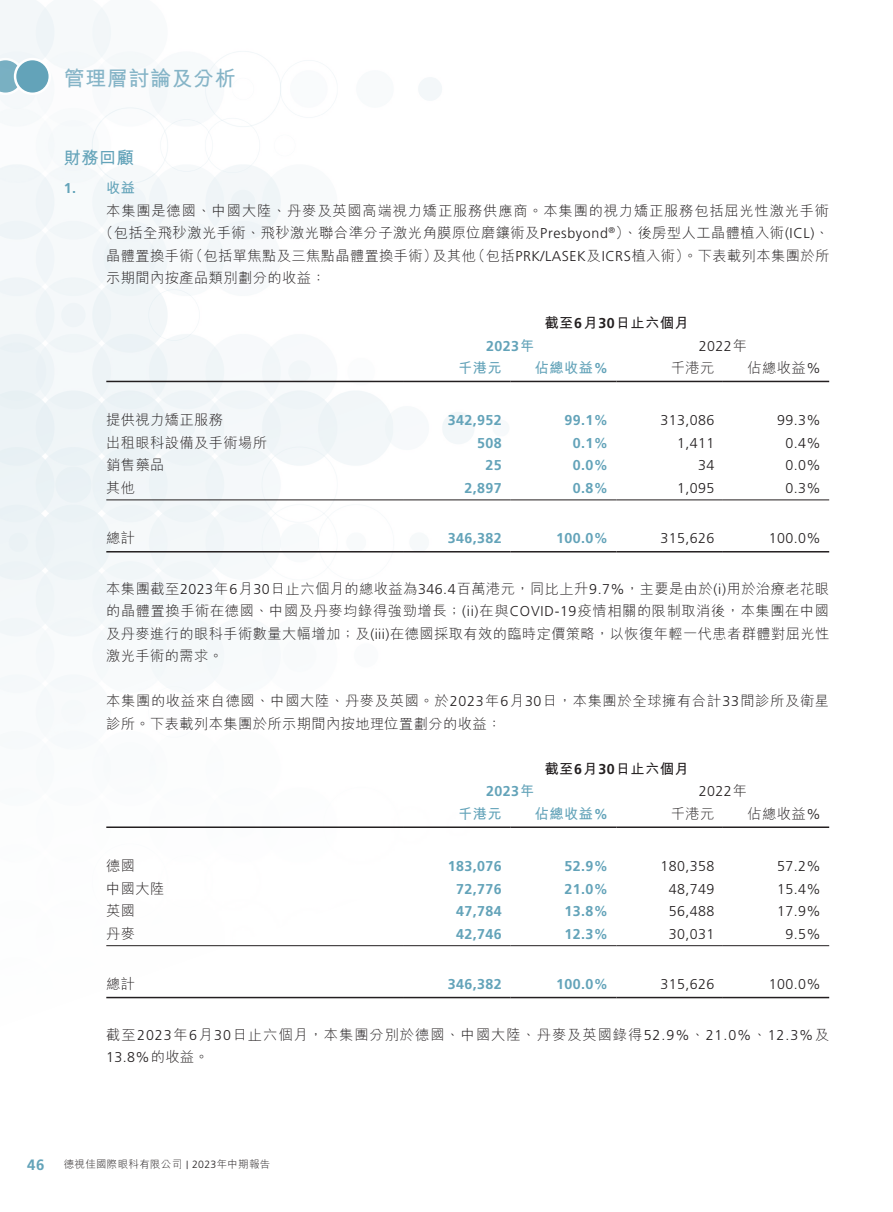
<style>
.page{position:relative;width:893px;height:1212px;background:#fff}
.page>*{position:absolute;margin:0;border:0;box-sizing:border-box;transform-origin:0 0}
.t1{font:700 21px "M Hei HK";letter-spacing:.03em;color:#85b4c7}
.t2{font:700 17.25px "M Hei HK";color:#63a3b9}
.t3{font:700 15px "Frutiger LT Std";color:#63a3b9}
.t4{font:300 14.25px/22.5px "M Hei HK";letter-spacing:.03em;color:#231f20;text-align:justify}
.t5{font:300 14.25px "Frutiger LT Std";letter-spacing:.03em;color:#231f20}
.t6{font:700 14.25px "Frutiger LT Std";letter-spacing:.03em;color:#63a3b9}
.t7{font:300 14.25px "M Hei HK";letter-spacing:.065em;color:#231f20}
.t8{font:300 14.25px "M Hei HK";letter-spacing:.06em;color:#231f20}
.t9{font:700 14.25px "M Hei HK";letter-spacing:.03em;color:#231f20}
.t10{font:700 14.25px "M Hei HK";letter-spacing:.03em;color:#63a3b9}
.t11{font:300 10.5px "M Hei HK";letter-spacing:.03em;color:#231f20}
.s1{font-family:"M Hei HK"}
.s2{font-family:"Frutiger LT Std"}
.s3{font-family:"Frutiger LT Std";font-size:8.4px}
</style>
<div class="page">
<svg style="left:0;top:58px;width:24px;height:37px"></svg>
<div style="left:15px;top:59px;width:35px;height:35px;background:#63a3b9;border-radius:50%"></div>
<div style="left:14px;top:58px;width:37px;height:37px;border:2px solid #fff;border-radius:50%"></div>
<hr style="left:106px;top:381px;width:298px;height:1px;background:#231f20">
<hr style="left:404px;top:381px;width:106px;height:1px;background:#231f20">
<hr style="left:510px;top:381px;width:107px;height:1px;background:#231f20">
<hr style="left:617px;top:381px;width:106px;height:1px;background:#231f20">
<hr style="left:723px;top:381px;width:106px;height:1px;background:#231f20">
<hr style="left:106px;top:499px;width:298px;height:1px;background:#231f20">
<hr style="left:404px;top:499px;width:106px;height:1px;background:#231f20">
<hr style="left:510px;top:499px;width:107px;height:1px;background:#231f20">
<hr style="left:617px;top:499px;width:106px;height:1px;background:#231f20">
<hr style="left:723px;top:499px;width:106px;height:1px;background:#231f20">
<hr style="left:106px;top:551px;width:298px;height:1px;background:#231f20">
<hr style="left:404px;top:551px;width:106px;height:1px;background:#231f20">
<hr style="left:510px;top:551px;width:107px;height:1px;background:#231f20">
<hr style="left:617px;top:551px;width:106px;height:1px;background:#231f20">
<hr style="left:723px;top:551px;width:106px;height:1px;background:#231f20">
<hr style="left:106px;top:826px;width:298px;height:2px;background:#231f20">
<hr style="left:404px;top:826px;width:106px;height:2px;background:#231f20">
<hr style="left:510px;top:826px;width:107px;height:2px;background:#231f20">
<hr style="left:617px;top:826px;width:106px;height:2px;background:#231f20">
<hr style="left:723px;top:826px;width:106px;height:2px;background:#231f20">
<hr style="left:106px;top:945px;width:298px;height:1px;background:#231f20">
<hr style="left:404px;top:945px;width:106px;height:1px;background:#231f20">
<hr style="left:510px;top:945px;width:107px;height:1px;background:#231f20">
<hr style="left:617px;top:945px;width:106px;height:1px;background:#231f20">
<hr style="left:723px;top:945px;width:106px;height:1px;background:#231f20">
<hr style="left:106px;top:997px;width:298px;height:1px;background:#231f20">
<hr style="left:404px;top:997px;width:106px;height:1px;background:#231f20">
<hr style="left:510px;top:997px;width:107px;height:1px;background:#231f20">
<hr style="left:617px;top:997px;width:106px;height:1px;background:#231f20">
<hr style="left:723px;top:997px;width:106px;height:1px;background:#231f20">
<h1 class="t1" style="left:64px;top:63px;width:174px">管理層討論及分析</h1>
<p class="t2" style="left:64px;top:145px;width:72px">財務回顧</p>
<p class="t6" style="left:64px;top:180px;width:73px">1. <span class="s1">收益</span></p>
<p class="t8" style="left:106px;top:203px;width:724px">本集團是德國、中國大陸、丹麥及英國高端視力矯正服務供應商。本集團的視力矯正服務包括屈光性激光手術</p>
<p class="t4" style="left:99px;top:221px;width:731px">（包括全飛秒激光手術、飛秒激光聯合準分子激光角膜原位磨鑲術及<span class="s2">Presbyond</span><sup>®</sup>）、後房型人工晶體植入術<span class="s2">(ICL)</span>、</p>
<p class="t4" style="left:106px;top:244px;width:724px">晶體置換手術（包括單焦點及三焦點晶體置換手術）及其他（包括<span class="s2">PRK/LASEK</span>及<span class="s2">ICRS</span>植入術）。下表載列本集團於所</p>
<p class="t4" style="left:106px;top:266px;width:221px">示期間內按產品類別劃分的收益：</p>
<p class="t9" style="left:545px;top:313px;width:146px">截至<span class="s2">6</span>月<span class="s2">30</span>日止六個月</p>
<p class="t6" style="left:486px;top:337px;width:50px">2023<span class="s1">年</span></p>
<p class="t5" style="left:699px;top:338px;width:50px">2022<span class="s1">年</span></p>
<p class="t10" style="left:458px;top:358px;width:45px">千港元</p>
<p class="t10" style="left:535px;top:358px;width:75px">佔總收益<span class="s2">%</span></p>
<p class="t4" style="left:671px;top:356px;width:45px">千港元</p>
<p class="t4" style="left:747px;top:356px;width:75px">佔總收益<span class="s2">%</span></p>
<p class="t4" style="left:106px;top:409px;width:118px">提供視力矯正服務</p>
<p class="t6" style="left:448px;top:412px;width:55px">342,952</p>
<p class="t6" style="left:564px;top:412px;width:45px">99.1%</p>
<p class="t5" style="left:660px;top:412px;width:55px">313,086</p>
<p class="t5" style="left:777px;top:412px;width:45px">99.3%</p>
<p class="t4" style="left:106px;top:431px;width:162px">出租眼科設備及手術場所</p>
<p class="t6" style="left:477px;top:435px;width:26px">508</p>
<p class="t6" style="left:573px;top:435px;width:37px">0.1%</p>
<p class="t5" style="left:677px;top:435px;width:39px">1,411</p>
<p class="t5" style="left:785px;top:435px;width:37px">0.4%</p>
<p class="t4" style="left:106px;top:454px;width:60px">銷售藥品</p>
<p class="t6" style="left:485px;top:457px;width:18px">25</p>
<p class="t6" style="left:573px;top:457px;width:37px">0.0%</p>
<p class="t5" style="left:698px;top:457px;width:18px">34</p>
<p class="t5" style="left:785px;top:457px;width:37px">0.0%</p>
<p class="t4" style="left:106px;top:476px;width:30px">其他</p>
<p class="t6" style="left:464px;top:480px;width:39px">2,897</p>
<p class="t6" style="left:573px;top:480px;width:37px">0.8%</p>
<p class="t5" style="left:677px;top:480px;width:39px">1,095</p>
<p class="t5" style="left:785px;top:480px;width:37px">0.3%</p>
<p class="t4" style="left:106px;top:527px;width:30px">總計</p>
<p class="t6" style="left:448px;top:530px;width:55px">346,382</p>
<p class="t6" style="left:556px;top:530px;width:53px">100.0%</p>
<p class="t5" style="left:660px;top:530px;width:55px">315,626</p>
<p class="t5" style="left:769px;top:530px;width:53px">100.0%</p>
<p class="t4" style="left:106px;top:577px;width:724px">本集團截至<span class="s2">2023</span>年<span class="s2">6</span>月<span class="s2">30</span>日止六個月的總收益為<span class="s2">346.4</span>百萬港元，同比上升<span class="s2">9.7%</span>，主要是由於<span class="s2">(i)</span>用於治療老花眼的晶體置換手術在德國、中國及丹麥均錄得強勁增長；<span class="s2">(ii)</span>在與<span class="s2">COVID-19</span>疫情相關的限制取消後，本集團在中國及丹麥進行的眼科手術數量大幅增加；及<span class="s2">(iii)</span>在德國採取有效的臨時定價策略，以恢復年輕一代患者群體對屈光性激光手術的需求。</p>
<p class="t4" style="left:106px;top:690px;width:724px">本集團的收益來自德國、中國大陸、丹麥及英國。於<span class="s2">2023</span>年<span class="s2">6</span>月<span class="s2">30</span>日，本集團於全球擁有合計<span class="s2">33</span>間診所及衛星診所。下表載列本集團於所示期間內按地理位置劃分的收益：</p>
<p class="t9" style="left:545px;top:758px;width:146px">截至<span class="s2">6</span>月<span class="s2">30</span>日止六個月</p>
<p class="t6" style="left:486px;top:783px;width:50px">2023<span class="s1">年</span></p>
<p class="t5" style="left:699px;top:783px;width:50px">2022<span class="s1">年</span></p>
<p class="t10" style="left:458px;top:803px;width:45px">千港元</p>
<p class="t10" style="left:535px;top:803px;width:75px">佔總收益<span class="s2">%</span></p>
<p class="t4" style="left:671px;top:802px;width:45px">千港元</p>
<p class="t4" style="left:747px;top:802px;width:75px">佔總收益<span class="s2">%</span></p>
<p class="t4" style="left:106px;top:854px;width:30px">德國</p>
<p class="t6" style="left:448px;top:858px;width:55px">183,076</p>
<p class="t6" style="left:564px;top:858px;width:45px">52.9%</p>
<p class="t5" style="left:660px;top:858px;width:55px">180,358</p>
<p class="t5" style="left:777px;top:858px;width:45px">57.2%</p>
<p class="t4" style="left:106px;top:877px;width:60px">中國大陸</p>
<p class="t6" style="left:456px;top:880px;width:47px">72,776</p>
<p class="t6" style="left:564px;top:880px;width:45px">21.0%</p>
<p class="t5" style="left:669px;top:881px;width:47px">48,749</p>
<p class="t5" style="left:777px;top:881px;width:45px">15.4%</p>
<p class="t4" style="left:106px;top:899px;width:30px">英國</p>
<p class="t6" style="left:456px;top:903px;width:47px">47,784</p>
<p class="t6" style="left:564px;top:903px;width:45px">13.8%</p>
<p class="t5" style="left:669px;top:903px;width:47px">56,488</p>
<p class="t5" style="left:777px;top:903px;width:45px">17.9%</p>
<p class="t4" style="left:106px;top:922px;width:30px">丹麥</p>
<p class="t6" style="left:456px;top:925px;width:47px">42,746</p>
<p class="t6" style="left:564px;top:925px;width:45px">12.3%</p>
<p class="t5" style="left:669px;top:926px;width:47px">30,031</p>
<p class="t5" style="left:785px;top:926px;width:37px">9.5%</p>
<p class="t4" style="left:106px;top:972px;width:30px">總計</p>
<p class="t6" style="left:448px;top:976px;width:55px">346,382</p>
<p class="t6" style="left:556px;top:976px;width:53px">100.0%</p>
<p class="t5" style="left:660px;top:976px;width:55px">315,626</p>
<p class="t5" style="left:769px;top:976px;width:53px">100.0%</p>
<p class="t7" style="left:106px;top:1027px;width:724px">截至<span class="s2">2023</span>年<span class="s2">6</span>月<span class="s2">30</span>日止六個月，本集團分別於德國、中國大陸、丹麥及英國錄得<span class="s2">52.9%</span>、<span class="s2">21.0%</span>、<span class="s2">12.3%</span>及</p>
<p class="t5" style="left:106px;top:1049px;width:104px">13.8%<span class="s1">的收益。</span></p>
<p class="t3" style="left:27px;top:1155px;width:19px">46</p>
<p class="t11" style="left:64px;top:1159px;width:208px">德視佳國際眼科有限公司 <span class="s3">|</span> <span class="s2">2023</span>年中期報告</p>
</div>
